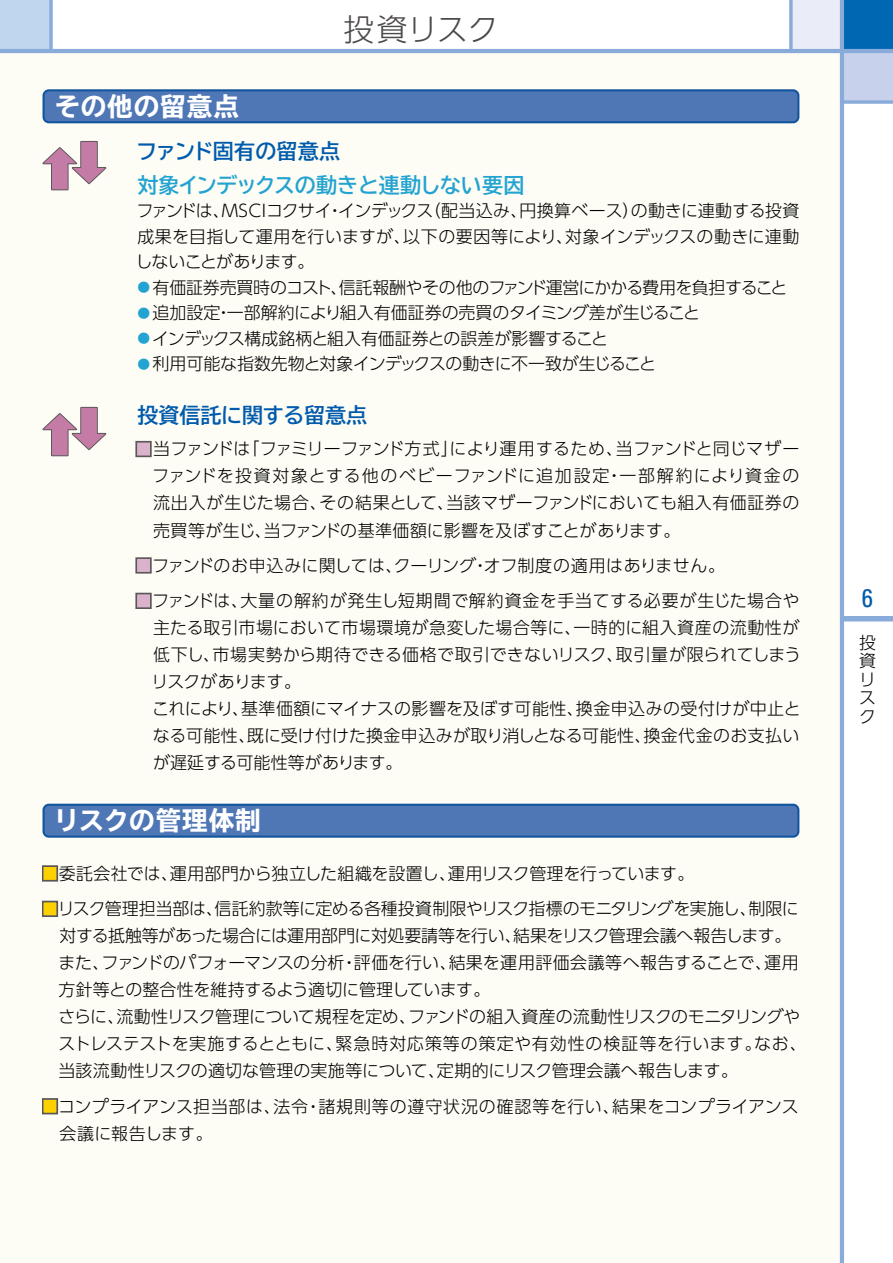
<style>
.page{position:relative;width:893px;height:1263px;background:#fff}
.page>*{position:absolute;margin:0;border:0;box-sizing:border-box;transform-origin:0 0}
.t1{font:300 30.75px "UD Shin Go Pro";color:#4c4948}
.t2{font:700 expanded 25.5px "TBUD Go Std";letter-spacing:.04em;color:#fff}
.t3{font:condensed 25.5px "Univers LT Std";color:#005bac}
.t4{font:700 21px "TBUD Go Std";color:#005bac}
.t5{font:700 21px "TBUD Go Std";letter-spacing:-.01em;color:#23a3d1}
.t6{font:300 16.95px/27px "UD Shin Go Pro";color:#000}
.t7{font:300 16.95px/27px "UD Shin Go Pro";letter-spacing:.025em;color:#000}
.t8{font:300 16.95px/27px "UD Shin Go Pro";letter-spacing:.03em;color:#000}
.t9{font:300 16.95px "UD Shin Go Pro";letter-spacing:-.035em;color:#000}
.t10{font:300 16.95px "UD Shin Go Pro";letter-spacing:-.03em;color:#000}
.s1{font-size:12.75px;color:#23a3d1}
.s2{color:#dab2cb}
.s3{color:#fdd000}
</style>
<div class="page">
<div style="left:0;top:51px;width:842px;height:1212px;background:#fdfcf5"></div>
<div style="left:0;top:0;width:51px;height:51px;background:#c0d6ef"></div>
<div style="left:842px;top:0;width:51px;height:51px;background:#0067b3"></div>
<div style="left:842px;top:51px;width:51px;height:51px;background:#c7d1eb"></div>
<div style="left:791px;top:0;width:51px;height:51px;background:#eaedf7"></div>
<div style="left:842px;top:616px;width:51px;height:5px;background:#88abda"></div>
<hr style="left:840px;top:0;width:4px;height:1263px;background:#88abda">
<hr style="left:0;top:49px;width:893px;height:4px;background:#88abda">
<svg style="left:844px;top:100px;width:49px;height:4px"></svg>
<svg style="left:49px;top:0;width:4px;height:49px"></svg>
<svg style="left:789px;top:0;width:4px;height:49px"></svg>
<div style="left:44px;top:90px;width:754px;height:32px;background:#4f77b5;border-radius:5px"></div>
<div style="left:43px;top:89px;width:756px;height:34px;border:2px solid #11559e;border-radius:5px"></div>
<svg style="left:43px;top:141px;width:63px;height:49px"></svg>
<div style="left:44px;top:805px;width:754px;height:32px;background:#4f77b5;border-radius:5px"></div>
<div style="left:43px;top:804px;width:756px;height:34px;border:2px solid #11559e;border-radius:5px"></div>
<svg style="left:43px;top:407px;width:63px;height:49px"></svg>
<div style="left:43px;top:865px;width:15px;height:16px;border:2px solid #595757"></div>
<div style="left:43px;top:901px;width:15px;height:16px;border:2px solid #595757"></div>
<div style="left:43px;top:1098px;width:15px;height:16px;border:2px solid #595757"></div>
<h2 class="t2" style="left:55px;top:92px;width:186px">その他の留意点</h2>
<h1 class="t1" style="left:343px;top:5px;width:157px">投資リスク</h1>
<p class="t4" style="left:136px;top:134px;width:205px">ファンド固有の留意点</p>
<p class="t5" style="left:137px;top:168px;width:389px">対象インデックスの動きと連動しない要因</p>
<p class="t6" style="left:135px;top:197px;width:665px;line-height:25.5px;text-align:justify">ファンドは、ＭＳＣＩコクサイ・インデックス（配当込み、円換算ベース）の動きに連動する投資成果を目指して運用を行いますが、以下の要因等により、対象インデックスの動きに連動しないことがあります。</p>
<p class="t9" style="left:137px;top:273px;width:652px"><span class="s1">●</span> 有価証券売買時のコスト、信託報酬やその他のファンド運営にかかる費用を負担すること</p>
<p class="t6" style="left:137px;top:299px;width:564px"><span class="s1">●</span> 追加設定・一部解約により組入有価証券の売買のタイミング差が生じること</p>
<p class="t6" style="left:137px;top:324px;width:472px"><span class="s1">●</span> インデックス構成銘柄と組入有価証券との誤差が影響すること</p>
<p class="t10" style="left:137px;top:350px;width:520px"><span class="s1">●</span> 利用可能な指数先物と対象インデックスの動きに不一致が生じること</p>
<p class="t4" style="left:137px;top:398px;width:231px">投資信託に関する留意点</p>
<p class="t6" style="left:152px;top:435px;width:649px;text-align:justify"><span class="s2">■</span>当ファンドは「ファミリーファンド方式」により運用するため、当ファンドと同じマザーファンドを投資対象とする他のベビーファンドに追加設定・一部解約により資金の流出入が生じた場合、その結果として、当該マザーファンドにおいても組入有価証券の売買等が生じ、当ファンドの基準価額に影響を及ぼすことがあります。</p>
<p class="t6" style="left:152px;top:551px;width:575px"><span class="s2">■</span>ファンドのお申込みに関しては、クーリング・オフ制度の適用はありません。</p>
<p class="t7" style="left:152px;top:587px;width:651px"><span class="s2">■</span>ファンドは、大量の解約が発生し短期間で解約資金を手当てする必要が生じた場合や主たる取引市場において市場環境が急変した場合等に、一時的に組入資産の流動性が低下し、市場実勢から期待できる価格で取引できないリスク、取引量が限られてしまうリスクがあります。<br>これにより、基準価額にマイナスの影響を及ぼす可能性、換金申込みの受付けが中止となる可能性、既に受け付けた換金申込みが取り消しとなる可能性、換金代金のお支払いが遅延する可能性等があります。</p>
<h2 class="t2" style="left:54px;top:807px;width:209px">リスクの管理体制</h2>
<p class="t6" style="left:41px;top:859px;width:655px"><span class="s3">■</span>委託会社では、運用部門から独立した組織を設置し、運用リスク管理を行っています。</p>
<p class="t6" style="left:58px;top:895px;width:750px;text-indent:-17px"><span class="s3">■</span>リスク管理担当部は、信託約款等に定める各種投資制限やリスク指標のモニタリングを実施し、制限に対する抵触等があった場合には運用部門に対処要請等を行い、結果をリスク管理会議へ報告します。また、ファンドのパフォーマンスの分析・評価を行い、結果を運用評価会議等へ報告することで、運用方針等との整合性を維持するよう適切に管理しています。<br>さらに、流動性リスク管理について規程を定め、ファンドの組入資産の流動性リスクのモニタリングやストレステストを実施するとともに、緊急時対応策等の策定や有効性の検証等を行います。なお、当該流動性リスクの適切な管理の実施等について、定期的にリスク管理会議へ報告します。</p>
<p class="t8" style="left:59px;top:1092px;width:741px;text-indent:-18px"><span class="s3">■</span>コンプライアンス担当部は、法令・諸規則等の遵守状況の確認等を行い、結果をコンプライアンス会議に報告します。</p>
<h2 class="t3" style="left:862px;top:582px;width:13px">6</h2>
<p class="t6" style="left:859px;top:632px;width:18px;line-height:18.6px">投資リスク</p>
</div>
